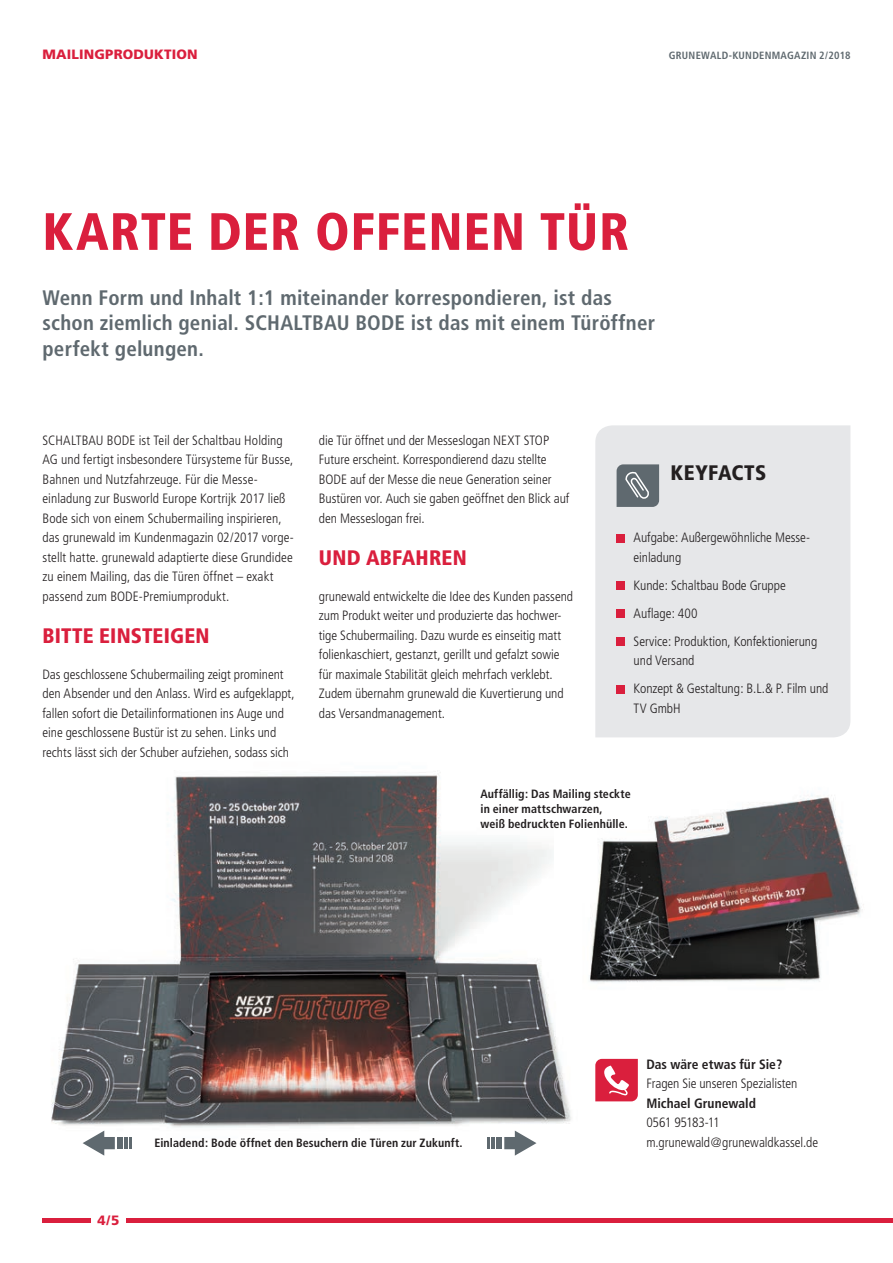
<style>
.page{position:relative;width:893px;height:1263px;background:#fff}
.page>*{position:absolute;margin:0;border:0;box-sizing:border-box;transform-origin:0 0}
.t1{font:900 condensed 52.5px "Frutiger";letter-spacing:.02em;color:#da1f3d;scale:.96 1}
.t2{font:700 condensed 21px/25.5px "Frutiger";letter-spacing:.01em;color:#5f696f}
.t3{font:900 condensed 21px "Frutiger";letter-spacing:.01em;color:#da1f3d}
.t4{font:900 condensed 21px "Frutiger";letter-spacing:.02em;color:#231f20}
.t5{font:300 condensed 13.5px/19.5px "Frutiger";color:#231f20}
.t6{font:700 condensed 13.5px "Frutiger";color:#231f20}
.t7{font:900 13.5px "Frutiger";letter-spacing:.01em;color:#da1f3d}
.t8{font:700 condensed 12px/15px "Frutiger";letter-spacing:.005em;color:#231f20}
.t9{font:700 condensed 10.5px "Frutiger";letter-spacing:.025em;color:#5f696f}
</style>
<div class="page">
<hr style="left:43px;top:1218px;width:850px;height:4px;background:#da1f3d">
<img style="left:51px;top:737px;width:566px;height:419px">
<img style="left:555px;top:773px;width:309px;height:218px">
<div style="left:91px;top:1213px;width:34px;height:13px;background:#fff"></div>
<div style="left:595px;top:425px;width:255px;height:312px;background:#e6e7e9"></div>
<div style="left:617px;top:534px;width:8px;height:8px;background:#da1f3d"></div>
<div style="left:617px;top:581px;width:8px;height:9px;background:#da1f3d"></div>
<div style="left:617px;top:609px;width:8px;height:9px;background:#da1f3d"></div>
<div style="left:617px;top:637px;width:8px;height:9px;background:#da1f3d"></div>
<div style="left:617px;top:685px;width:8px;height:8px;background:#da1f3d"></div>
<svg style="left:617px;top:464px;width:42px;height:43px"></svg>
<svg style="left:595px;top:1059px;width:43px;height:42px"></svg>
<svg style="left:504px;top:1130px;width:32px;height:25px"></svg>
<div style="left:497px;top:1137px;width:5px;height:12px;background:#5f696f"></div>
<svg style="left:487px;top:1137px;width:8px;height:12px"></svg>
<svg style="left:83px;top:1130px;width:32px;height:25px"></svg>
<div style="left:117px;top:1137px;width:5px;height:12px;background:#5f696f"></div>
<svg style="left:124px;top:1137px;width:8px;height:12px"></svg>
<p class="t7" style="left:43px;top:47px;width:157px">MAILINGPRODUKTION</p>
<p class="t9" style="left:669px;top:49px;width:183px">GRUNEWALD-KUNDENMAGAZIN 2/2018</p>
<h1 class="t1" style="left:43px;top:200px;width:612px">KARTE DER OFFENEN TÜR</h1>
<h2 class="t2" style="left:43px;top:285px;width:614px">Wenn Form und Inhalt 1:1 miteinander korrespondieren, ist das schon ziemlich genial. SCHALTBAU BODE ist das mit einem Türöffner perfekt gelungen.</h2>
<p class="t5" style="left:43px;top:431px;width:253px">SCHALTBAU BODE ist Teil der Schaltbau Holding AG und fertigt insbesondere Türsysteme für Busse, Bahnen und Nutzfahrzeuge. Für die Messe&shy;einladung zur Busworld Europe Kortrijk 2017 ließ Bode sich von einem Schubermailing inspirieren, das grunewald im Kundenmagazin 02/2017 vorge&shy;stellt hatte. grunewald adaptierte diese Grundidee zu einem Mailing, das die Türen öffnet – exakt passend zum BODE-Premiumprodukt.</p>
<h2 class="t3" style="left:43px;top:623px;width:169px">BITTE EINSTEIGEN</h2>
<p class="t5" style="left:43px;top:665px;width:254px">Das geschlossene Schubermailing zeigt prominent den Absender und den Anlass. Wird es aufgeklappt, fallen sofort die Detailinformationen ins Auge und eine geschlossene Bustür ist zu sehen. Links und rechts lässt sich der Schuber aufziehen, sodass sich</p>
<p class="t5" style="left:319px;top:431px;width:252px">die Tür öffnet und der Messeslogan NEXT STOP Future erscheint. Korrespondierend dazu stellte BODE auf der Messe die neue Generation seiner Bustüren vor. Auch sie gaben geöffnet den Blick auf den Messeslogan frei.</p>
<h2 class="t3" style="left:319px;top:545px;width:149px">UND ABFAHREN</h2>
<p class="t5" style="left:319px;top:587px;width:256px">grunewald entwickelte die Idee des Kunden passend zum Produkt weiter und produzierte das hochwer&shy;tige Schubermailing. Dazu wurde es einseitig matt folienkaschiert, gestanzt, gerillt und gefalzt sowie für maximale Stabilität gleich mehrfach verklebt.<br>Zudem übernahm grunewald die Kuvertierung und das Versandmanagement.</p>
<h2 class="t4" style="left:671px;top:460px;width:97px">KEYFACTS</h2>
<p class="t5" style="left:634px;top:528px;width:177px">Aufgabe: Außergewöhnliche Messe&shy;einladung</p>
<p class="t5" style="left:634px;top:571px;width:185px;line-height:28px">Kunde: Schaltbau Bode Gruppe<br>Auflage: 400<br>Service: Produktion, Konfektionierung</p>
<p class="t5" style="left:634px;top:647px;width:196px;line-height:28px">und Versand<br>Konzept &amp; Gestaltung: B.L.&amp; P. Film und</p>
<p class="t5" style="left:634px;top:699px;width:49px">TV GmbH</p>
<p class="t8" style="left:480px;top:786px;width:152px">Auffällig: Das Mailing steckte in einer mattschwarzen,<br>weiß bedruckten Folienhülle.</p>
<p class="t7" style="left:97px;top:1212px;width:23px">4/5</p>
<p class="t8" style="left:154px;top:1136px;width:310px">Einladend: Bode öffnet den Besuchern die Türen zur Zukunft.</p>
<p class="t6" style="left:646px;top:1056px;width:137px">Das wäre etwas für Sie?</p>
<p class="t5" style="left:646px;top:1074px;width:152px">Fragen Sie unseren Spezialisten</p>
<p class="t6" style="left:646px;top:1095px;width:111px">Michael Grunewald</p>
<p class="t5" style="left:646px;top:1113px;width:173px">0561 95183-11 m.grunewald@grunewaldkassel.de</p>
</div>
